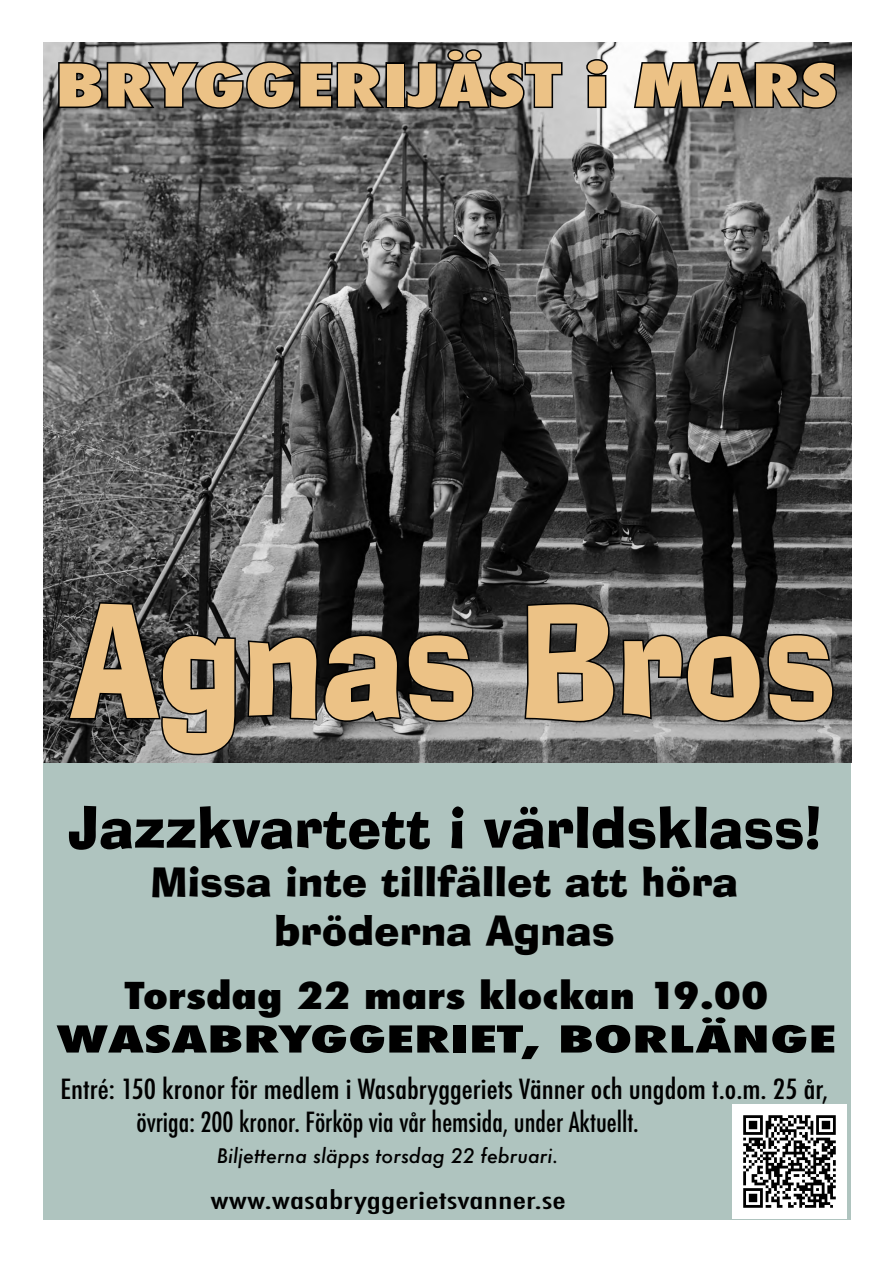
<style>
.page{position:relative;width:893px;height:1263px;background:#fff}
.page>*{position:absolute;margin:0;border:0;box-sizing:border-box;transform-origin:0 0}
.t1{font:153px "Ad Lib BT";color:#ecc286;scale:.83 1}
.t2{font:800 condensed 57px "Futura";color:#ecc286;scale:1.42 1}
.t3{font:55.65px "Ad Lib BT";color:#000}
.t4{font:40.5px/48.6px "Ad Lib BT";color:#000;text-align:center}
.t5{font:800 condensed 36px/43.2px "Futura";color:#000;text-align:center;scale:1.26 1}
.t6{font:500 condensed 27px/32.4px "Futura";color:#000;scale:1.1 1}
.t7{font:500 condensed 24px "Futura";color:#000;scale:1.5 1}
.t8{font:700 22.5px "Officina Sans";color:#000}
.t9{font:italic 500 19.5px "Futura";color:#000}
</style>
<div class="page">
<div style="left:43px;top:43px;width:808px;height:1177px;background:#afc4bf"></div>
<img style="left:43px;top:43px;width:808px;height:720px">
<svg style="left:51px;top:60px;width:336px;height:50px;background:#595959"></svg>
<div style="left:385px;top:62px;width:20px;height:46px;border:3px solid #000"></div>
<svg style="left:405px;top:42px;width:159px;height:68px;background:#6d6d6d"></svg>
<svg style="left:584px;top:58px;width:25px;height:52px"></svg>
<svg style="left:632px;top:42px;width:206px;height:70px;background:#6a6a6a"></svg>
<img style="left:733px;top:1105px;width:113px;height:113px">
<svg style="left:66px;top:600px;width:172px;height:157px;background:#545454"></svg>
<svg style="left:246px;top:632px;width:229px;height:91px;background:#393939"></svg>
<svg style="left:523px;top:601px;width:312px;height:123px;background:#4e4e4e"></svg>
<h2 class="t2" style="left:55px;top:47px;width:552px">BRYGGERIJÄST i MARS</h2>
<h1 class="t1" style="left:71px;top:564px;width:923px">Agnas Bros</h1>
<h3 class="t3" style="left:67px;top:792px;width:755px">Jazzkvartett i världsklass!</h3>
<h3 class="t4" style="left:151px;top:857px;width:589px">Missa inte tillfället att höra bröderna Agnas</h3>
<h3 class="t5" style="left:57px;top:974px;width:620px">Torsdag 22 mars klockan 19.00<br>WASABRYGGERIET, BORLÄNGE</h3>
<p class="t6" style="left:137px;top:1073px;width:630px;text-indent:-76px">Entré: 150 kronor för medlem i Wasabryggeriets Vänner och ungdom t.o.m. 25 år, övriga: 200 kronor. Förköp via vår hemsida, under Aktuellt.</p>
<p class="t9" style="left:217px;top:1143px;width:343px">Biljetterna släpps torsdag 22 februari.</p>
<p class="t7" style="left:211px;top:1185px;width:238px">www.wasabryggerietsvanner.se</p>
<p class="t8" style="left:446px;top:1195px;width:27px">22</p>
</div>
